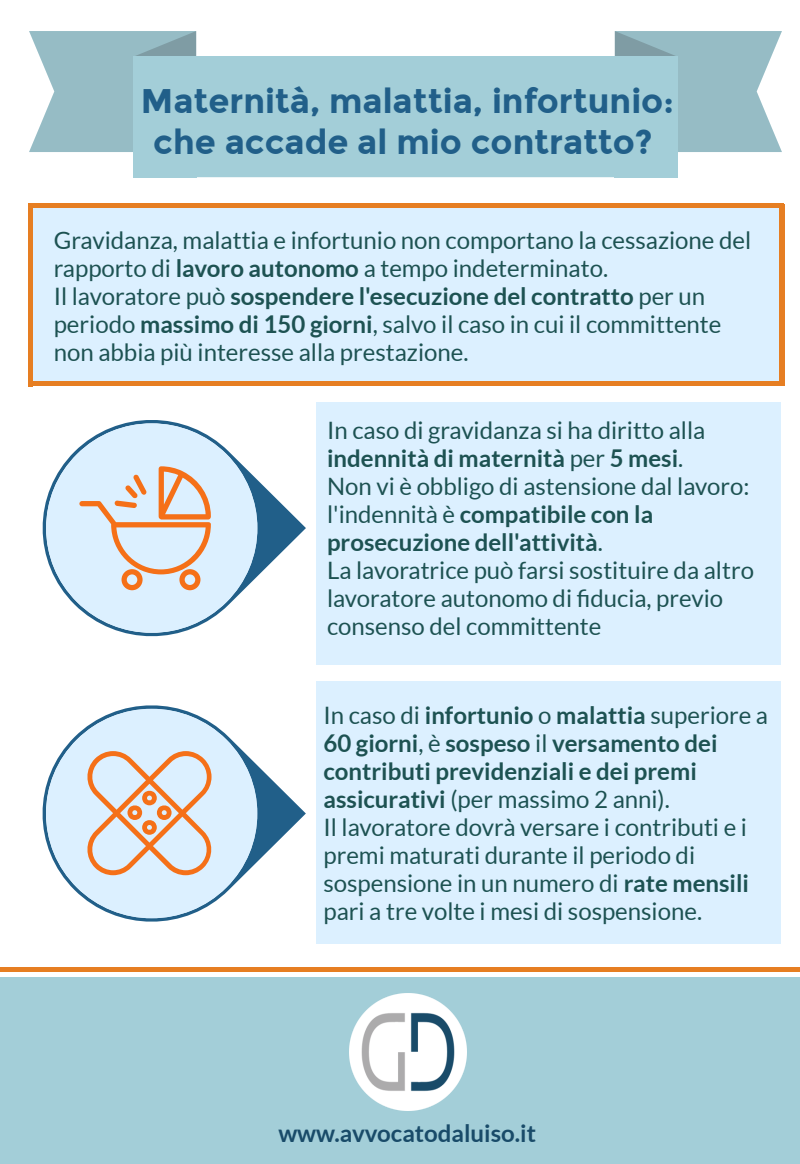
<style>
.page{position:relative;width:800px;height:1164px;background:#fff}
.page>*{position:absolute;margin:0;border:0;box-sizing:border-box;transform-origin:0 0}
.t1{font:700 34px/41.1px "Montserrat";color:#215f89;text-align:center}
.t2{font:24px/28px "Lato";color:#1d5252}
.t3{font:700 24px "Lato";color:#194b69}
.s1{font-weight:700}
</style>
<div class="page">
<svg style="left:43px;top:705px;width:258px;height:217px;fill:#dcf0ff"></svg>
<div style="left:0;top:977px;width:800px;height:186px;background:#a3ced8"></div>
<svg style="left:43px;top:420px;width:258px;height:216px;fill:#dcf0ff"></svg>
<img style="left:349px;top:993px;width:118px;height:117px">
<svg style="left:29px;top:31px;width:167px;height:121px;background:#a0c1c9"></svg>
<div style="left:133px;top:57px;width:63px;height:120px;background:#a3ced8"></div>
<div style="left:192px;top:57px;width:424px;height:120px;background:#a3ced8"></div>
<svg style="left:615px;top:31px;width:167px;height:121px;background:#a0c1c9"></svg>
<div style="left:615px;top:57px;width:63px;height:120px;background:#a3ced8"></div>
<svg style="left:79px;top:466px;width:132px;height:124px;background:#e1d4ce"></svg>
<svg style="left:87px;top:751px;width:125px;height:124px;background:#e2cec2"></svg>
<div style="left:32px;top:206px;width:750px;height:176px;background:#dcf0ff"></div>
<div style="left:316px;top:403px;width:465px;height:262px;background:#dcf0ff"></div>
<div style="left:316px;top:681px;width:465px;height:262px;background:#dcf0ff"></div>
<div style="left:0;top:967px;width:185px;height:5px;background:#e67e22"></div>
<div style="left:185px;top:967px;width:186px;height:5px;background:#e67e22"></div>
<div style="left:371px;top:967px;width:185px;height:5px;background:#e67e22"></div>
<div style="left:556px;top:967px;width:186px;height:5px;background:#e67e22"></div>
<div style="left:742px;top:967px;width:58px;height:5px;background:#e67e22"></div>
<div style="left:30px;top:381px;width:186px;height:5px;background:#e67e22"></div>
<div style="left:215px;top:381px;width:186px;height:5px;background:#e67e22"></div>
<div style="left:401px;top:381px;width:185px;height:5px;background:#e67e22"></div>
<div style="left:586px;top:381px;width:186px;height:5px;background:#e67e22"></div>
<div style="left:772px;top:381px;width:12px;height:5px;background:#e67e22"></div>
<hr style="left:780px;top:205px;width:4px;height:181px;background:#e67e22">
<div style="left:30px;top:203px;width:186px;height:5px;background:#e67e22"></div>
<div style="left:215px;top:203px;width:186px;height:5px;background:#e67e22"></div>
<div style="left:401px;top:203px;width:185px;height:5px;background:#e67e22"></div>
<div style="left:586px;top:203px;width:186px;height:5px;background:#e67e22"></div>
<div style="left:772px;top:203px;width:12px;height:5px;background:#e67e22"></div>
<div style="left:28px;top:203px;width:5px;height:184px;background:#e67e22"></div>
<h1 class="t1" style="left:141px;top:81px;width:534px">Maternità, malattia, infortunio: che accade al mio contratto?</h1>
<p class="t2" style="left:54px;top:227px;width:699px">Gravidanza, malattia e infortunio non comportano la cessazione del rapporto di <span class="s1">lavoro autonomo</span> a tempo indeterminato.<br>Il lavoratore può <span class="s1">sospendere l'esecuzione del contratto</span> per un periodo <span class="s1">massimo di 150 giorni</span>, salvo il caso in cui il committente non abbia più interesse alla prestazione.</p>
<p class="t2" style="left:327px;top:416px;width:428px">In caso di gravidanza si ha diritto alla <span class="s1">indennità di maternità</span> per <span class="s1">5 mesi</span>.<br>Non vi è obbligo di astensione dal lavoro: l'indennità è <span class="s1">compatibile con la prosecuzione dell'attività</span>.<br>La lavoratrice può farsi sostituire da altro lavoratore autonomo di fiducia, previo consenso del committente</p>
<p class="t2" style="left:323px;top:701px;width:446px">In caso di <span class="s1">infortunio</span> o <span class="s1">malattia</span> superiore a <span class="s1">60 giorni</span>, è <span class="s1">sospeso</span> il <span class="s1">versamento dei contributi previdenziali e dei premi assicurativi</span> (per massimo 2 anni).<br>Il lavoratore dovrà versare i contributi e i premi maturati durante il periodo di sospensione in un numero di <span class="s1">rate mensili </span>pari a tre volte i mesi di sospensione.</p>
<p class="t3" style="left:278px;top:1120px;width:259px">www.avvocatodaluiso.it</p>
</div>
